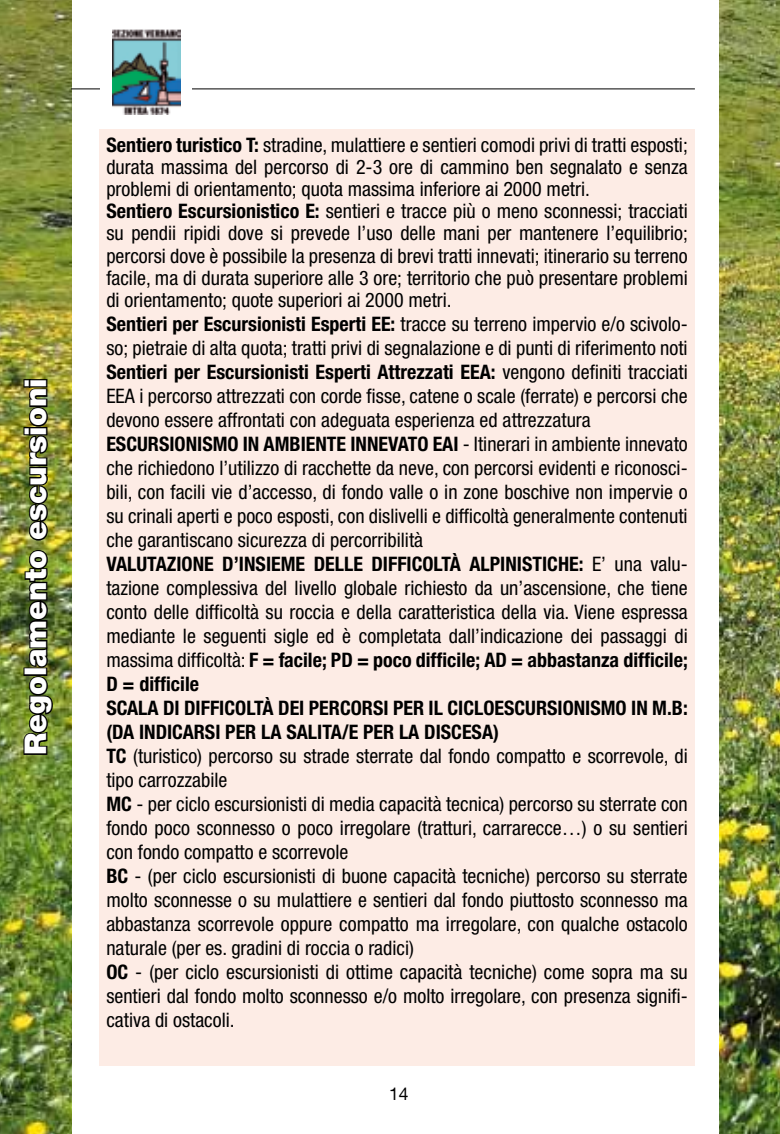
<style>
.page{position:relative;width:780px;height:1134px;background:#fff}
.page>*{position:absolute;margin:0;border:0;box-sizing:border-box;transform-origin:0 0}
.t1{font:900 30px "Helvetica Neue LT Std";color:#fff}
.t2{font:condensed 20px/24px "Helvetica Neue LT Std";color:#000}
.t3{font:17.5px "Helvetica Neue LT Std";color:#000}
.s1{font-weight:700}
</style>
<div class="page">
<img style="left:0;top:0;width:780px;height:1134px">
<div style="left:72px;top:0;width:646px;height:1134px;background:#fff"></div>
<hr style="left:71px;top:88px;width:623px;height:1px;background:#000">
<div style="left:100px;top:29px;width:92px;height:85px;background:#fff"></div>
<img style="left:112px;top:29px;width:68px;height:85px">
<div style="left:99px;top:129px;width:595px;height:936px;background:#fdece5"></div>
<svg style="left:22px;top:675px;width:32px;height:81px"></svg>
<div style="left:23px;top:667px;width:24px;height:9px;border:2px solid #000"></div>
<img style="left:23px;top:549px;width:26px;height:120px">
<img style="left:28px;top:434px;width:21px;height:108px">
<div style="left:29px;top:427px;width:18px;height:8px;border:2px solid #000"></div>
<div style="left:23px;top:427px;width:7px;height:8px;border:2px solid #000"></div>
<svg style="left:28px;top:387px;width:21px;height:41px"></svg>
<div style="left:29px;top:379px;width:18px;height:9px;border:2px solid #000"></div>
<div style="left:23px;top:379px;width:7px;height:9px;border:2px solid #000"></div>
<h1 class="t1" style="left:18px;top:755px;width:378px;rotate:-90deg">Regolamento escursioni</h1>
<p class="t2" style="left:106px;top:134px;width:583px;line-height:22px"><span class="s1">Sentiero turistico T:</span> stradine, mulattiere e sentieri comodi privi di tratti esposti; durata massima del percorso di 2-3 ore di cammino ben segnalato e senza problemi di orientamento; quota massima inferiore ai 2000 metri.<br><span class="s1">Sentiero Escursionistico E:</span> sentieri e tracce più o meno sconnessi; tracciati su pendii ripidi dove si prevede l’uso delle mani per mantenere l’equilibrio; percorsi dove è possibile la presenza di brevi tratti innevati; itinerario su terreno facile, ma di durata superiore alle 3 ore; territorio che può presentare problemi di orientamento; quote superiori ai 2000 metri.</p>
<p class="t2" style="left:106px;top:311px;width:583px"><span class="s1">Sentieri per Escursionisti Esperti EE:</span> tracce su terreno impervio e/o scivolo&shy;so; pietraie di alta quota; tratti privi di segnalazione e di punti di riferimento noti <span class="s1">Sentieri per Escursionisti Esperti Attrezzati EEA:</span> vengono definiti tracciati EEA i percorso attrezzati con corde fisse, catene o scale (ferrate) e percorsi che devono essere affrontati con adeguata esperienza ed attrezzatura <span class="s1">ESCURSIONISMO IN AMBIENTE INNEVATO EAI</span> - Itinerari in ambiente innevato che richiedono l’utilizzo di racchette da neve, con percorsi evidenti e riconosci&shy;bili, con facili vie d’accesso, di fondo valle o in zone boschive non impervie o su crinali aperti e poco esposti, con dislivelli e difficoltà generalmente contenuti che garantiscano sicurezza di percorribilità<br><span class="s1">VALUTAZIONE D’INSIEME DELLE DIFFICOLTÀ ALPINISTICHE:</span> E’ una valu&shy;tazione complessiva del livello globale richiesto da un’ascensione, che tiene conto delle difficoltà su roccia e della caratteristica della via. Viene espressa mediante le seguenti sigle ed è completata dall’indicazione dei passaggi di massima difficoltà: <span class="s1">F = facile; PD = poco difficile; AD = abbastanza difficile; D = difficile<br>SCALA DI DIFFICOLTÀ DEI PERCORSI PER IL CICLOESCURSIONISMO IN M.B: (DA INDICARSI PER LA SALITA/E PER LA DISCESA)<br>TC</span> (turistico) percorso su strade sterrate dal fondo compatto e scorrevole, di tipo carrozzabile<br><span class="s1">MC</span> - per ciclo escursionisti di media capacità tecnica) percorso su sterrate con fondo poco sconnesso o poco irregolare (tratturi, carrarecce…) o su sentieri con fondo compatto e scorrevole<br><span class="s1">BC</span> - (per ciclo escursionisti di buone capacità tecniche) percorso su sterrate molto sconnesse o su mulattiere e sentieri dal fondo piuttosto sconnesso ma abbastanza scorrevole oppure compatto ma irregolare, con qualche ostacolo naturale (per es. gradini di roccia o radici)<br><span class="s1">OC</span> - (per ciclo escursionisti di ottime capacità tecniche) come sopra ma su sentieri dal fondo molto sconnesso e/o molto irregolare, con presenza signifi&shy;cativa di ostacoli.</p>
<p class="t3" style="left:389px;top:1084px;width:21px">14</p>
</div>
